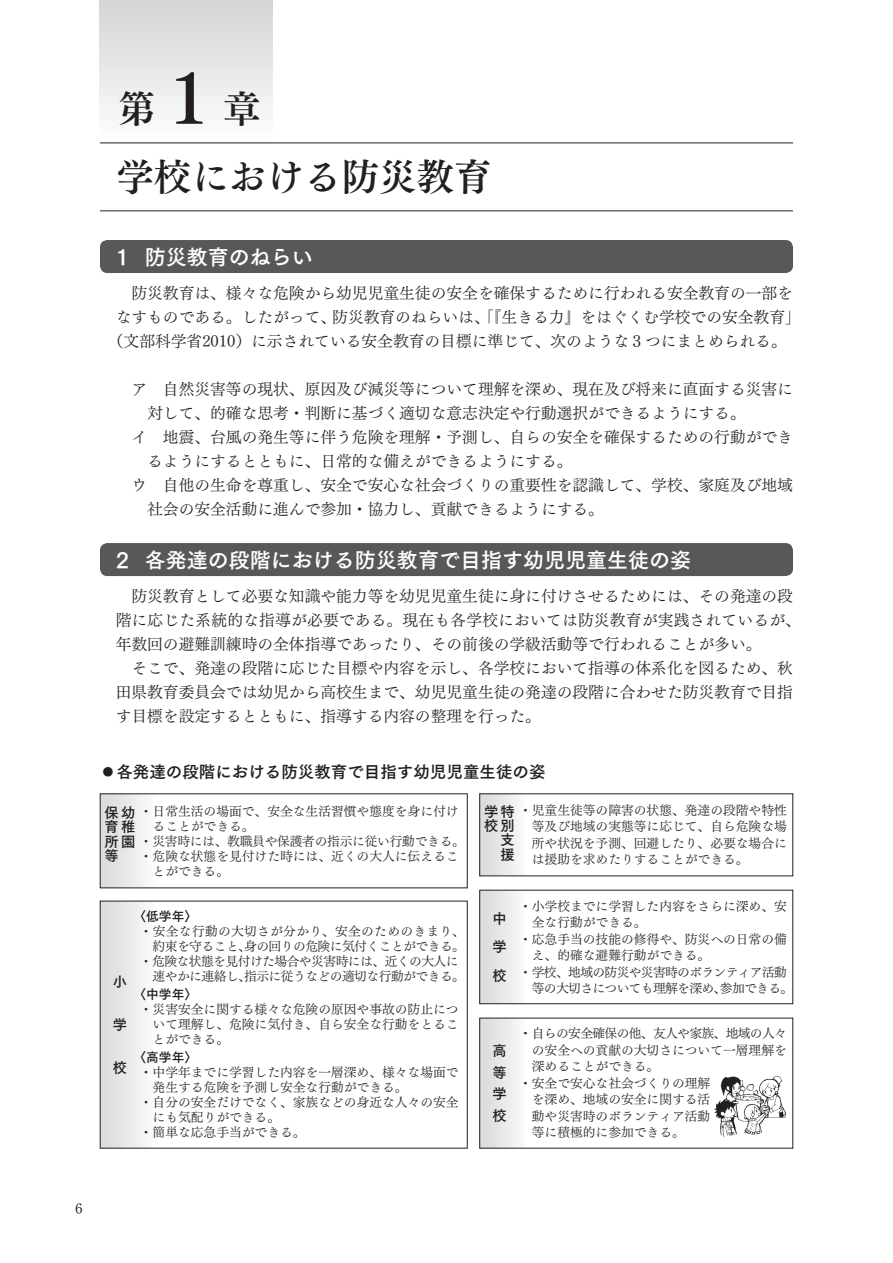
<style>
.page{position:relative;width:893px;height:1263px;background:#fff}
.page>*{position:absolute;margin:0;border:0;box-sizing:border-box;transform-origin:0 0}
.t1{font:37.5px/68.1px "Tsuku Min Pro B 90 pv RKSJ H";color:#231f20}
.t2{font:21px "Tsuku Go Pro B 90 pv RKSJ H";color:#fff}
.t3{font:16.5px "Tsuku Go Pro B 90 pv RKSJ H";color:#231f20}
.t4{font:15.75px/24px "Tsuku Min Pro R 90 pv RKSJ H";color:#231f20}
.t5{font:14.25px/14.2px "Tsuku Go Pro B 90 pv RKSJ H";color:#231f20;text-align:justify}
.t6{font:14.25px "Tsuku Min Pro R 90 pv RKSJ H";color:#231f20}
.t7{font:12.75px/16.5px "Tsuku Min Pro R 90 pv RKSJ H";color:#231f20;text-align:justify}
.t8{font:12.75px "Tsuku Min Pro R 90 pv RKSJ H";letter-spacing:-.04em;color:#231f20}
.t9{font:12.75px "Tsuku Min Pro R 90 pv RKSJ H";letter-spacing:-.05em;color:#231f20}
.t10{font:12.75px "Tsuku Min Pro R 90 pv RKSJ H";letter-spacing:-.02em;color:#231f20}
.t11{font:12.75px "Tsuku Min Pro R 90 pv RKSJ H";letter-spacing:.025em;color:#231f20}
.t12{font:12.75px "Tsuku Go Pro B 90 pv RKSJ H";color:#231f20}
.s1{font-size:67.5px}
</style>
<div class="page">
<svg style="left:102px;top:796px;width:43px;height:90px"></svg>
<svg style="left:481px;top:796px;width:37px;height:78px"></svg>
<svg style="left:481px;top:892px;width:37px;height:110px"></svg>
<div style="left:479px;top:890px;width:314px;height:114px;border:1px solid #231f20"></div>
<svg style="left:481px;top:1020px;width:37px;height:126px"></svg>
<svg style="left:102px;top:903px;width:43px;height:243px"></svg>
<div style="left:100px;top:240px;width:693px;height:33px;background:#57585a;border-radius:8px"></div>
<div style="left:100px;top:543px;width:693px;height:33px;background:#57585a;border-radius:8px"></div>
<div style="left:100px;top:0;width:172px;height:143px;background:linear-gradient(to bottom,#d3d5d7,#fefefe)"></div>
<hr style="left:100px;top:142px;width:693px;height:1px;background:#231f20">
<hr style="left:100px;top:210px;width:693px;height:1px;background:#231f20">
<img style="left:714px;top:1076px;width:73px;height:61px">
<h1 class="t1" style="left:116px;top:80px;width:377px">第<span class="s1">１</span>章<br>学校における防災教育</h1>
<h2 class="t2" style="left:116px;top:249px;width:199px">1　防災教育のねらい</h2>
<p class="t4" style="left:116px;top:283px;width:679px">　防災教育は、様々な危険から幼児児童生徒の安全を確保するために行われる安全教育の一部を</p>
<p class="t4" style="left:116px;top:307px;width:687px">なすものである。したがって、防災教育のねらいは、「『生きる力』をはぐくむ学校での安全教育」</p>
<p class="t4" style="left:108px;top:331px;width:680px">（文部科学省2010）に示されている安全教育の目標に準じて、次のような３つにまとめられる。</p>
<p class="t4" style="left:131px;top:379px;width:663px">ア　自然災害等の現状、原因及び減災等について理解を深め、現在及び将来に直面する災害に</p>
<p class="t4" style="left:147px;top:403px;width:600px">対して、的確な思考・判断に基づく適切な意志決定や行動選択ができるようにする。</p>
<p class="t4" style="left:131px;top:427px;width:663px">イ　地震、台風の発生等に伴う危険を理解・予測し、自らの安全を確保するための行動ができ</p>
<p class="t4" style="left:147px;top:451px;width:427px">るようにするとともに、日常的な備えができるようにする。</p>
<p class="t4" style="left:131px;top:475px;width:663px">ウ　自他の生命を尊重し、安全で安心な社会づくりの重要性を認識して、学校、家庭及び地域</p>
<p class="t4" style="left:147px;top:499px;width:458px">社会の安全活動に進んで参加・協力し、貢献できるようにする。</p>
<h2 class="t2" style="left:116px;top:552px;width:577px">2　各発達の段階における防災教育で目指す幼児児童生徒の姿</h2>
<p class="t4" style="left:116px;top:586px;width:687px">　防災教育として必要な知識や能力等を幼児児童生徒に身に付けさせるためには、その発達の段階に応じた系統的な指導が必要である。現在も各学校においては防災教育が実践されているが、年数回の避難訓練時の全体指導であったり、その前後の学級活動等で行われることが多い。<br>　そこで、発達の段階に応じた目標や内容を示し、各学校において指導の体系化を図るため、秋田県教育委員会では幼児から高校生まで、幼児児童生徒の発達の段階に合わせた防災教育で目指す目標を設定するとともに、指導する内容の整理を行った。</p>
<p class="t3" style="left:100px;top:766px;width:447px">●各発達の段階における防災教育で目指す幼児児童生徒の姿</p>
<p class="t7" style="left:140px;top:804px;width:320px">・日常生活の場面で、安全な生活習慣や態度を身に付け</p>
<p class="t7" style="left:153px;top:819px;width:103px">ることができる。</p>
<p class="t10" style="left:140px;top:836px;width:327px">・災害時には、教職員や保護者の指示に従い行動できる。</p>
<p class="t7" style="left:140px;top:849px;width:320px">・危険な状態を見付けた時には、近くの大人に伝えるこ</p>
<p class="t7" style="left:153px;top:864px;width:78px">とができる。</p>
<p class="t5" style="left:105px;top:807px;width:32px">保幼育稚所園等</p>
<p class="t5" style="left:484px;top:806px;width:32px;text-align:right">学特校別支援</p>
<p class="t5" style="left:113px;top:977px;width:15px">小</p>
<p class="t5" style="left:113px;top:1019px;width:15px">学</p>
<p class="t5" style="left:113px;top:1062px;width:15px">校</p>
<p class="t12" style="left:133px;top:912px;width:65px">〈低学年〉</p>
<p class="t11" style="left:140px;top:927px;width:327px">・安全な行動の大切さが分かり、安全のためのきまり、</p>
<p class="t8" style="left:153px;top:942px;width:314px">約束を守ること、身の回りの危険に気付くことができる。</p>
<p class="t8" style="left:140px;top:957px;width:320px">・危険な状態を見付けた場合や災害時には、近くの大人に</p>
<p class="t8" style="left:153px;top:972px;width:314px">速やかに連絡し、指示に従うなどの適切な行動ができる。</p>
<p class="t12" style="left:133px;top:990px;width:65px">〈中学年〉</p>
<p class="t7" style="left:153px;top:1004px;width:307px;line-height:15px;text-indent:-13px">・災害安全に関する様々な危険の原因や事故の防止について理解し、危険に気付き、自ら安全な行動をとることができる。</p>
<p class="t12" style="left:133px;top:1053px;width:65px">〈高学年〉</p>
<p class="t7" style="left:140px;top:1066px;width:320px">・中学年までに学習した内容を一層深め、様々な場面で</p>
<p class="t7" style="left:153px;top:1081px;width:256px">発生する危険を予測し安全な行動ができる。</p>
<p class="t7" style="left:140px;top:1096px;width:320px">・自分の安全だけでなく、家族などの身近な人々の安全</p>
<p class="t7" style="left:153px;top:1111px;width:129px">にも気配りができる。</p>
<p class="t7" style="left:140px;top:1126px;width:167px">・簡単な応急手当ができる。</p>
<p class="t5" style="left:492px;top:906px;width:15px;line-height:28.5px">中学校</p>
<p class="t5" style="left:492px;top:1042px;width:15px;line-height:21.3px">高等学校</p>
<p class="t7" style="left:532px;top:803px;width:256px;text-indent:-13px">・児童生徒等の障害の状態、発達の段階や特性等及び地域の実態等に応じて、自ら危険な場所や状況を予測、回避したり、必要な場合には援助を求めたりすることができる。</p>
<p class="t7" style="left:519px;top:899px;width:269px">・小学校までに学習した内容をさらに深め、安</p>
<p class="t7" style="left:532px;top:916px;width:116px">全な行動ができる。</p>
<p class="t7" style="left:519px;top:932px;width:269px">・応急手当の技能の修得や、防災への日常の備</p>
<p class="t7" style="left:532px;top:949px;width:180px">え、的確な避難行動ができる。</p>
<p class="t9" style="left:519px;top:967px;width:269px">・学校、地域の防災や災害時のボランティア活動</p>
<p class="t9" style="left:532px;top:983px;width:263px">等の大切さについても理解を深め、参加できる。</p>
<p class="t9" style="left:519px;top:1029px;width:269px">・自らの安全確保の他、友人や家族、地域の人々</p>
<p class="t7" style="left:532px;top:1044px;width:256px">の安全への貢献の大切さについて一層理解を</p>
<p class="t7" style="left:532px;top:1060px;width:129px">深めることができる。</p>
<p class="t7" style="left:519px;top:1077px;width:193px">・安全で安心な社会づくりの理解</p>
<p class="t7" style="left:532px;top:1093px;width:180px">を深め、地域の安全に関する活</p>
<p class="t7" style="left:532px;top:1110px;width:180px">動や災害時のボランティア活動</p>
<p class="t7" style="left:532px;top:1126px;width:154px">等に積極的に参加できる。</p>
<p class="t6" style="left:75px;top:1203px;width:9px">6</p>
</div>
